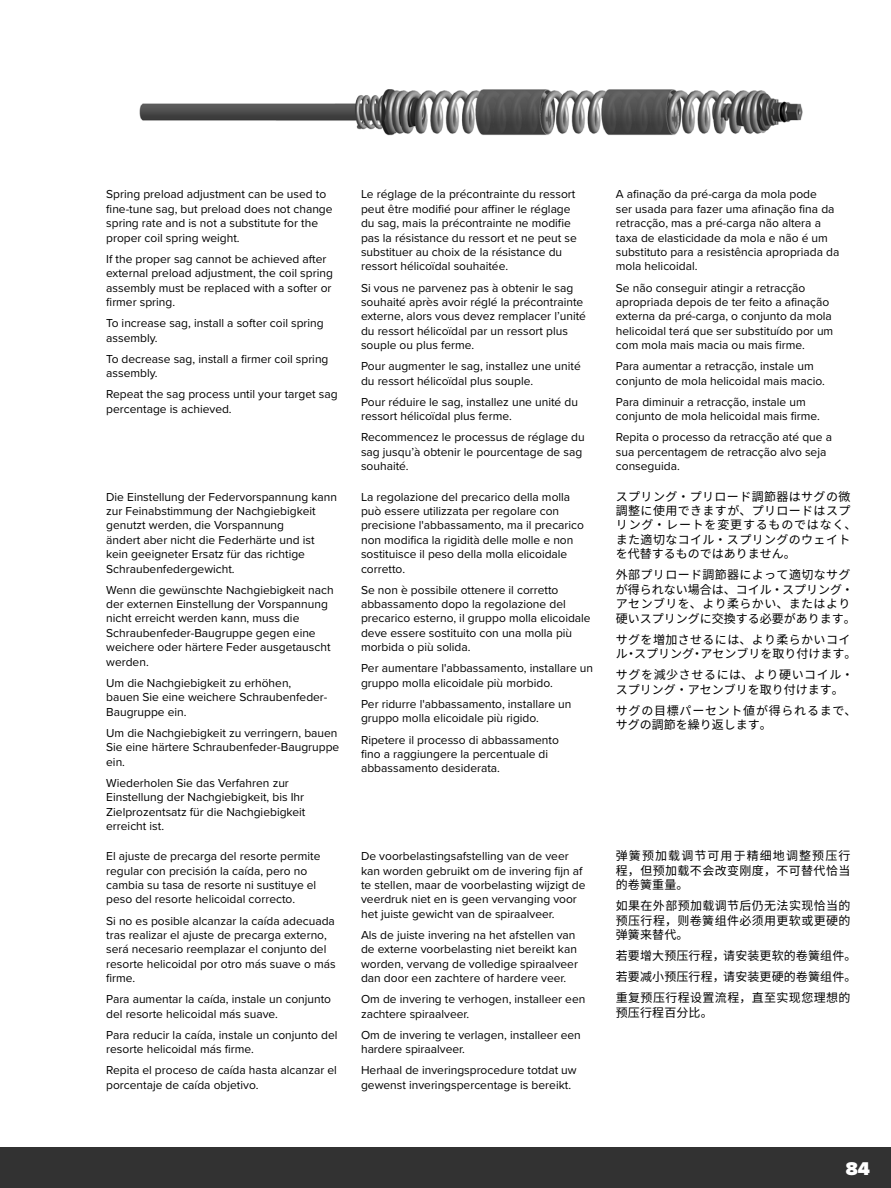
<style>
.page{position:relative;width:891px;height:1188px;background:#fff}
.page>*{position:absolute;margin:0;border:0;box-sizing:border-box;transform-origin:0 0}
.t1{font:900 19.2px "Proxima Nova";color:#fff}
.t2{font:12px/14.4px "Proxima Nova";color:#000}
.t3{font:12px/14.4px "Noto Sans CJ Kjp";letter-spacing:.03em;color:#000}
.t4{font:12px/14.4px "Noto Sans CJ Ksc";letter-spacing:.03em;color:#000;text-align:justify}
.t5{font:12px/14.4px "Noto Sans CJ Kjp";letter-spacing:.06em;color:#000}
.t6{font:12px "Noto Sans CJ Ksc";letter-spacing:.01em;color:#000}
</style>
<div class="page">
<div style="left:0;top:1148px;width:891px;height:40px;background:#323232"></div>
<img style="left:139px;top:89px;width:664px;height:47px">
<p class="t2" style="left:106px;top:187px;width:228px">Spring preload adjustment can be used to fine-tune sag, but preload does not change spring rate and is not a substitute for the proper coil spring weight.</p>
<p class="t2" style="left:106px;top:251px;width:228px">If the proper sag cannot be achieved after external preload adjustment, the coil spring assembly must be replaced with a softer or firmer spring.</p>
<p class="t2" style="left:106px;top:315px;width:219px">To increase sag, install a softer coil spring assembly.</p>
<p class="t2" style="left:106px;top:351px;width:224px">To decrease sag, install a firmer coil spring assembly.</p>
<p class="t2" style="left:106px;top:387px;width:233px">Repeat the sag process until your target sag percentage is achieved.</p>
<p class="t2" style="left:106px;top:489px;width:232px">Die Einstellung der Federvorspannung kann zur Feinabstimmung der Nachgiebigkeit genutzt werden, die Vorspannung<br>ändert aber nicht die Federhärte und ist kein geeigneter Ersatz für das richtige Schraubenfedergewicht.</p>
<p class="t2" style="left:106px;top:582px;width:229px">Wenn die gewünschte Nachgiebigkeit nach der externen Einstellung der Vorspannung nicht erreicht werden kann, muss die Schraubenfeder-Baugruppe gegen eine weichere oder härtere Feder ausgetauscht werden.</p>
<p class="t2" style="left:106px;top:675px;width:223px">Um die Nachgiebigkeit zu erhöhen, bauen Sie eine weichere Schraubenfeder-<br>Baugruppe ein.</p>
<p class="t2" style="left:106px;top:725px;width:235px">Um die Nachgiebigkeit zu verringern, bauen<br>Sie eine härtere Schraubenfeder-Baugruppe ein.</p>
<p class="t2" style="left:106px;top:775px;width:201px">Wiederholen Sie das Verfahren zur<br>Einstellung der Nachgiebigkeit, bis Ihr<br>Zielprozentsatz für die Nachgiebigkeit erreicht ist.</p>
<p class="t2" style="left:106px;top:849px;width:216px">El ajuste de precarga del resorte permite regular con precisión la caída, pero no cambia su tasa de resorte ni sustituye el peso del resorte helicoidal correcto.</p>
<p class="t2" style="left:106px;top:913px;width:231px">Si no es posible alcanzar la caída adecuada tras realizar el ajuste de precarga externo, será necesario reemplazar el conjunto del resorte helicoidal por otro más suave o más firme.</p>
<p class="t2" style="left:106px;top:992px;width:226px">Para aumentar la caída, instale un conjunto del resorte helicoidal más suave.</p>
<p class="t2" style="left:106px;top:1027px;width:233px">Para reducir la caída, instale un conjunto del resorte helicoidal más firme.</p>
<p class="t2" style="left:106px;top:1063px;width:232px">Repita el proceso de caída hasta alcanzar el porcentaje de caída objetivo.</p>
<p class="t2" style="left:361px;top:187px;width:217px">Le réglage de la précontrainte du ressort peut être modifié pour affiner le réglage du sag, mais la précontrainte ne modifie pas la résistance du ressort et ne peut se substituer au choix de la résistance du ressort hélicoïdal souhaitée.</p>
<p class="t2" style="left:361px;top:280px;width:226px">Si vous ne parvenez pas à obtenir le sag souhaité après avoir réglé la précontrainte externe, alors vous devez remplacer l’unité du ressort hélicoïdal par un ressort plus souple ou plus ferme.</p>
<p class="t2" style="left:361px;top:359px;width:221px">Pour augmenter le sag, installez une unité du ressort hélicoïdal plus souple.</p>
<p class="t2" style="left:361px;top:394px;width:218px">Pour réduire le sag, installez une unité du ressort hélicoïdal plus ferme.</p>
<p class="t2" style="left:361px;top:430px;width:225px">Recommencez le processus de réglage du sag jusqu’à obtenir le pourcentage de sag souhaité.</p>
<p class="t2" style="left:361px;top:489px;width:225px">La regolazione del precarico della molla può essere utilizzata per regolare con precisione l'abbassamento, ma il precarico non modifica la rigidità delle molle e non sostituisce il peso della molla elicoidale corretto.</p>
<p class="t2" style="left:361px;top:582px;width:231px">Se non è possibile ottenere il corretto abbassamento dopo la regolazione del precarico esterno, il gruppo molla elicoidale deve essere sostituito con una molla più morbida o più solida.</p>
<p class="t2" style="left:361px;top:661px;width:234px">Per aumentare l'abbassamento, installare un gruppo molla elicoidale più morbido.</p>
<p class="t2" style="left:361px;top:696px;width:212px">Per ridurre l'abbassamento, installare un gruppo molla elicoidale più rigido.</p>
<p class="t2" style="left:361px;top:732px;width:199px">Ripetere il processo di abbassamento fino a raggiungere la percentuale di abbassamento desiderata.</p>
<p class="t2" style="left:361px;top:849px;width:226px">De voorbelastingsafstelling van de veer kan worden gebruikt om de invering fijn af te stellen, maar de voorbelasting wijzigt de veerdruk niet en is geen vervanging voor het juiste gewicht van de spiraalveer.</p>
<p class="t2" style="left:361px;top:927px;width:218px">Als de juiste invering na het afstellen van de externe voorbelasting niet bereikt kan worden, vervang de volledige spiraalveer dan door een zachtere of hardere veer.</p>
<p class="t2" style="left:361px;top:992px;width:226px">Om de invering te verhogen, installeer een zachtere spiraalveer.</p>
<p class="t2" style="left:361px;top:1027px;width:221px">Om de invering te verlagen, installeer een hardere spiraalveer.</p>
<p class="t2" style="left:361px;top:1063px;width:217px">Herhaal de inveringsprocedure totdat uw gewenst inveringspercentage is bereikt.</p>
<p class="t2" style="left:616px;top:187px;width:225px">A afinação da pré-carga da mola pode<br>ser usada para fazer uma afinação fina da retracção, mas a pré-carga não altera a taxa de elasticidade da mola e não é um substituto para a resistência apropriada da mola helicoidal.</p>
<p class="t2" style="left:616px;top:280px;width:219px">Se não conseguir atingir a retracção apropriada depois de ter feito a afinação externa da pré-carga, o conjunto da mola helicoidal terá que ser substituído por um com mola mais macia ou mais firme.</p>
<p class="t2" style="left:616px;top:359px;width:211px">Para aumentar a retracção, instale um conjunto de mola helicoidal mais macio.</p>
<p class="t2" style="left:616px;top:394px;width:206px">Para diminuir a retracção, instale um conjunto de mola helicoidal mais firme.</p>
<p class="t2" style="left:616px;top:430px;width:218px">Repita o processo da retracção até que a sua percentagem de retracção alvo seja conseguida.</p>
<p class="t3" style="left:616px;top:489px;width:242px">スプリング・プリロード調節器はサグの微調整に使用できますが、プリロードはスプリング・レートを変更するものではなく、また適切なコイル・スプリングのウェイトを代替するものではありません。</p>
<p class="t3" style="left:616px;top:568px;width:241px">外部プリロード調節器によって適切なサグが得られない場合は、コイル・スプリング・アセンブリを、より柔らかい、またはより硬いスプリングに交換する必要があります。</p>
<p class="t3" style="left:616px;top:632px;width:242px">サグを増加させるには、より柔らかいコイル・スプリング・アセンブリを取り付けます。</p>
<p class="t3" style="left:616px;top:668px;width:239px">サグを減少させるには、より硬いコイル・スプリング・アセンブリを取り付けます。</p>
<p class="t5" style="left:616px;top:703px;width:242px">サグの目標パーセント値が得られるまで、サグの調節を繰り返します。</p>
<p class="t4" style="left:616px;top:849px;width:236px">弹簧预加载调节可用于精细地调整预压行程，但预加载不会改变刚度，不可替代恰当的卷簧重量。</p>
<p class="t4" style="left:616px;top:899px;width:236px">如果在外部预加载调节后仍无法实现恰当的预压行程，则卷簧组件必须用更软或更硬的弹簧来替代。</p>
<p class="t4" style="left:616px;top:945px;width:242px;line-height:21.1px">若要增大预压行程，请安装更软的卷簧组件。若要减小预压行程，请安装更硬的卷簧组件。重复预压行程设置流程，直至实现您理想的</p>
<p class="t6" style="left:616px;top:1006px;width:98px">预压行程百分比。</p>
<h1 class="t1" style="left:846px;top:1154px;width:26px">84</h1>
</div>
